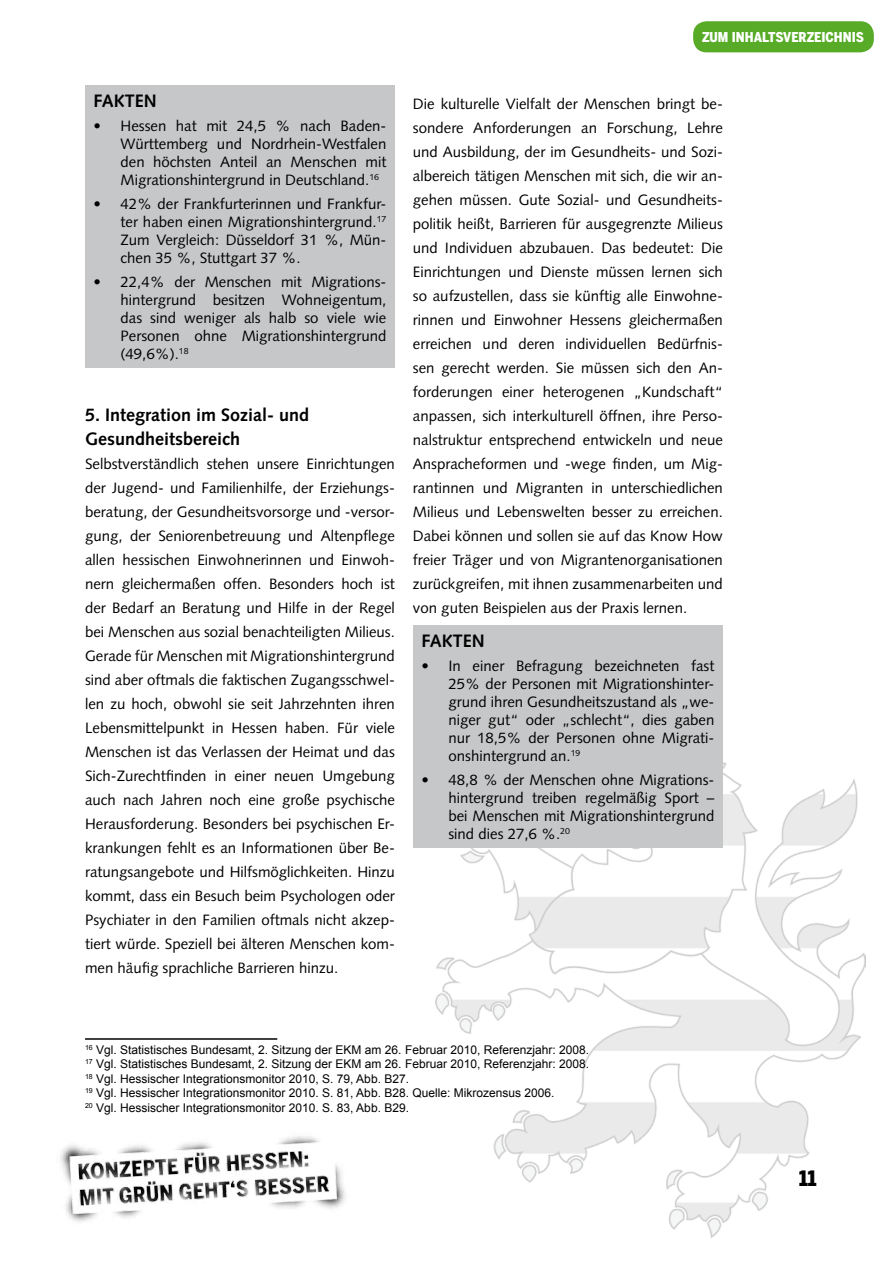
<style>
.page{position:relative;width:893px;height:1263px;background:#fff}
.page>*{position:absolute;margin:0;border:0;box-sizing:border-box;transform-origin:0 0}
.t1{font:900 21px "Benton Sans Cond";color:#000}
.t2{font:700 18px/24px "Gruene Syntax";color:#000}
.t3{font:15px/24px "Gruene Syntax";color:#000;text-align:justify}
.t4{font:900 13.5px "Benton Sans Cond";color:#fff}
.t5{font:12px/14.4px "Arial";color:#000}
</style>
<div class="page">
<img style="left:436px;top:762px;width:429px;height:475px">
<img style="left:60px;top:1136px;width:285px;height:86px">
<div style="left:85px;top:85px;width:310px;height:283px;background:#c6c7c8"></div>
<div style="left:413px;top:625px;width:310px;height:223px;background:#c6c7c8"></div>
<hr style="left:85px;top:1038px;width:192px;height:2px;background:#000">
<div style="left:693px;top:21px;width:181px;height:31px;background:#57ab27;border-radius:14px"></div>
<p class="t4" style="left:702px;top:29px;width:164px">ZUM INHALTSVERZEICHNIS</p>
<p class="t2" style="left:94px;top:89px;width:62px">FAKTEN</p>
<p class="t3" style="left:121px;top:117px;width:267px;line-height:18px;text-indent:-27px">• Hessen hat mit 24,5 % nach Baden-Württemberg und Nordrhein-Westfalen den höchsten Anteil an Menschen mit Migrationshintergrund in Deutschland.<sup>16</sup></p>
<p class="t3" style="left:121px;top:195px;width:267px;line-height:18px;text-indent:-27px">• 42% der Frankfurterinnen und Frankfur&shy;ter haben einen Migrationshintergrund.<sup>17<br></sup>Zum Vergleich: Düsseldorf 31 %, Mün&shy;chen 35 %, Stuttgart 37 %.</p>
<p class="t3" style="left:121px;top:273px;width:267px;line-height:18px;text-indent:-27px">• 22,4% der Menschen mit Migrations&shy;hintergrund besitzen Wohneigentum, das sind weniger als halb so viele wie Personen ohne Migrationshintergrund (49,6%).<sup>18</sup></p>
<p class="t2" style="left:85px;top:403px;width:226px">5. Integration im Sozial- und<br>Gesundheitsbereich</p>
<p class="t3" style="left:85px;top:452px;width:311px">Selbstverständlich stehen unsere Einrichtungen der Jugend- und Familienhilfe, der Erziehungs&shy;beratung, der Gesundheitsvorsorge und -versor&shy;gung, der Seniorenbetreuung und Altenpflege allen hessischen Einwohnerinnen und Einwoh&shy;nern gleichermaßen offen. Besonders hoch ist der Bedarf an Beratung und Hilfe in der Regel bei Menschen aus sozial benachteiligten Milieus.<br>Gerade für Menschen mit Migrationshintergrund sind aber oftmals die faktischen Zugangsschwel&shy;len zu hoch, obwohl sie seit Jahrzehnten ihren Lebensmittelpunkt in Hessen haben. Für viele Menschen ist das Verlassen der Heimat und das Sich-Zurechtfinden in einer neuen Umgebung auch nach Jahren noch eine große psychische Herausforderung. Besonders bei psychischen Er&shy;krankungen fehlt es an Informationen über Be&shy;ratungsangebote und Hilfsmöglichkeiten. Hinzu kommt, dass ein Besuch beim Psychologen oder Psychiater in den Familien oftmals nicht akzep&shy;tiert würde. Speziell bei älteren Menschen kom&shy;men häufig sprachliche Barrieren hinzu.</p>
<p class="t3" style="left:413px;top:92px;width:311px">Die kulturelle Vielfalt der Menschen bringt be&shy;sondere Anforderungen an Forschung, Lehre und Ausbildung, der im Gesundheits- und Sozi&shy;albereich tätigen Menschen mit sich, die wir an&shy;gehen müssen. Gute Sozial- und Gesundheits&shy;politik heißt, Barrieren für ausgegrenzte Milieus und Individuen abzubauen. Das bedeutet: Die Einrichtungen und Dienste müssen lernen sich so aufzustellen, dass sie künftig alle Einwohne&shy;rinnen und Einwohner Hessens gleichermaßen erreichen und deren individuellen Bedürfnis&shy;sen gerecht werden. Sie müssen sich den An&shy;forderungen einer heterogenen „Kundschaft“ anpassen, sich interkulturell öffnen, ihre Perso&shy;nalstruktur entsprechend entwickeln und neue Anspracheformen und -wege finden, um Mig&shy;rantinnen und Migranten in unterschiedlichen Milieus und Lebenswelten besser zu erreichen.<br>Dabei können und sollen sie auf das Know How freier Träger und von Migrantenorganisationen zurückgreifen, mit ihnen zusammenarbeiten und von guten Beispielen aus der Praxis lernen.</p>
<p class="t2" style="left:421px;top:629px;width:62px">FAKTEN</p>
<p class="t3" style="left:448px;top:657px;width:267px;line-height:18px;text-indent:-27px">• In einer Befragung bezeichneten fast 25% der Personen mit Migrationshinter&shy;grund ihren Gesundheitszustand als „we&shy;niger gut“ oder „schlecht“, dies gaben nur 18,5% der Personen ohne Migrati&shy;onshintergrund an.<sup>19</sup></p>
<p class="t3" style="left:448px;top:771px;width:267px;line-height:18px;text-indent:-27px">• 48,8 % der Menschen ohne Migrations&shy;hintergrund treiben regelmäßig Sport – bei Menschen mit Migrationshintergrund sind dies 27,6 %.<sup>20</sup></p>
<p class="t5" style="left:85px;top:1042px;width:506px"><sup>16</sup> Vgl. Statistisches Bundesamt, 2. Sitzung der EKM am 26. Februar 2010, Referenzjahr: 2008.<br><sup>17</sup> Vgl. Statistisches Bundesamt, 2. Sitzung der EKM am 26. Februar 2010, Referenzjahr: 2008.<br><sup>18</sup> Vgl. Hessischer Integrationsmonitor 2010, S. 79, Abb. B27.<br><sup>19</sup> Vgl. Hessischer Integrationsmonitor 2010. S. 81, Abb. B28. Quelle: Mikrozensus 2006.<br><sup>20</sup> Vgl. Hessischer Integrationsmonitor 2010. S. 83, Abb. B29.</p>
<h1 class="t1" style="left:799px;top:1166px;width:19px">11</h1>
</div>
